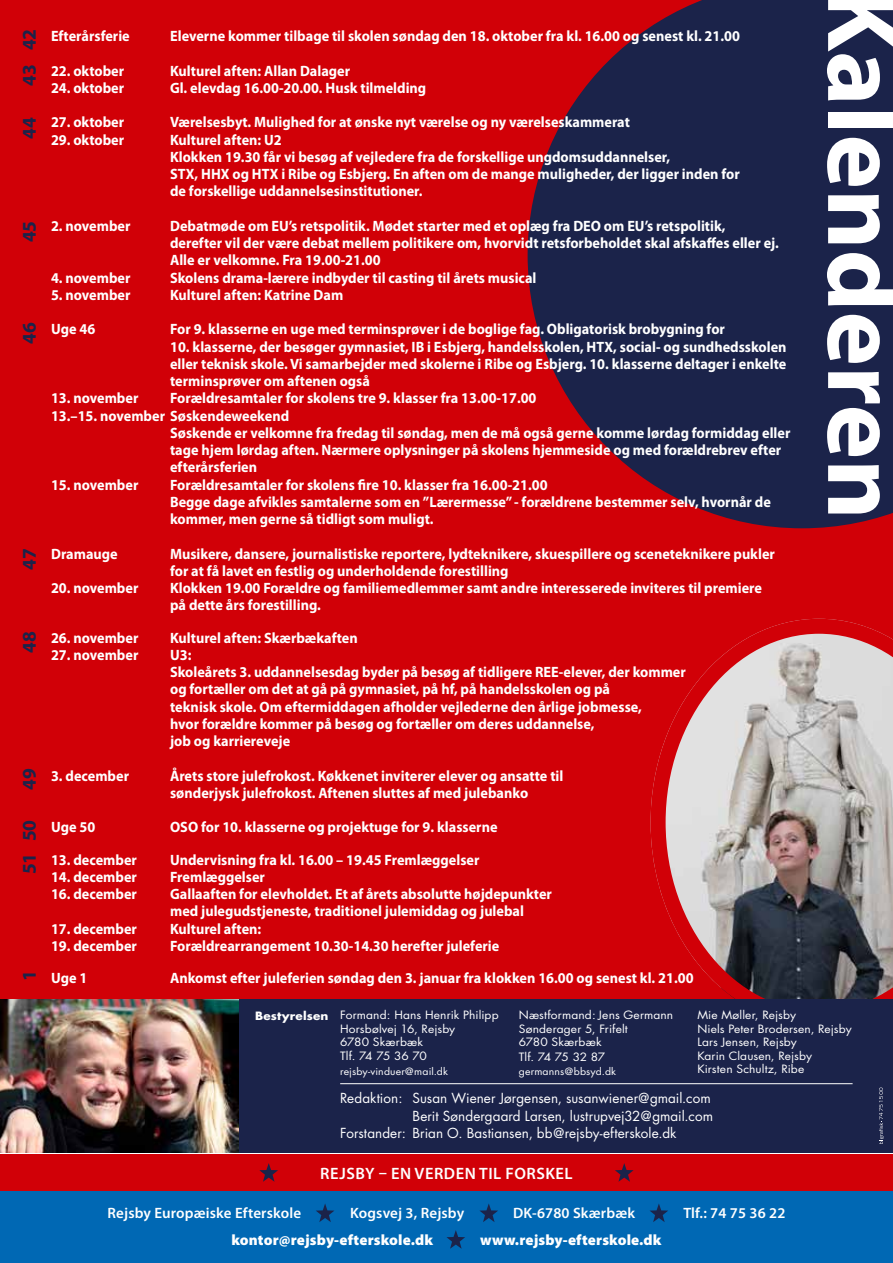
<style>
.page{position:relative;width:893px;height:1263px;background:#fff}
.page>*{position:absolute;margin:0;border:0;box-sizing:border-box;transform-origin:0 0}
.t1{font:700 103.5px "Myriad Pro";color:#fff}
.t2{font:700 19.5px "Myriad Pro";color:#1b234a}
.t3{font:600 16.5px "Myriad Pro";letter-spacing:.03em;color:#fff}
.t4{font:700 15px/17.2px "Myriad Pro";color:#fff;scale:.95 1}
.t5{font:600 15px "Myriad Pro";letter-spacing:.01em;color:#fff}
.t6{font:900 15px "Myriad Pro";letter-spacing:.01em;color:#fff}
.t7{font:13.5px "Futura";letter-spacing:.005em;color:#fff}
.t8{font:11.1px/13.5px "Futura";letter-spacing:.01em;color:#fff;scale:1.08 1}
.t9{font:11.1px "Futura";letter-spacing:-.025em;color:#fff;scale:1.08 1}
.t10{font:9.75px "Futura";letter-spacing:.015em;color:#fff;scale:1.08 1}
.s1{font-weight:700}
</style>
<div class="page">
<div style="left:0;top:0;width:893px;height:999px;background:#d10007"></div>
<svg style="left:528px;top:0;width:365px;height:528px;background:#351d40"></svg>
<svg style="left:651px;top:619px;width:242px;height:380px"></svg>
<div style="left:238px;top:999px;width:655px;height:153px;background:#1b234a"></div>
<img style="left:0;top:999px;width:238px;height:153px">
<svg style="left:879px;top:1087px;width:5px;height:57px"></svg>
<hr style="left:340px;top:1083px;width:513px;height:1px;background:#fff">
<div style="left:0;top:1191px;width:893px;height:72px;background:#0068b4"></div>
<div style="left:0;top:1154px;width:893px;height:37px;background:#d10007"></div>
<svg style="left:259px;top:1163px;width:19px;height:19px"></svg>
<svg style="left:316px;top:1204px;width:18px;height:18px"></svg>
<svg style="left:446px;top:1230px;width:19px;height:19px"></svg>
<svg style="left:479px;top:1203px;width:19px;height:19px"></svg>
<svg style="left:650px;top:1204px;width:18px;height:18px"></svg>
<svg style="left:615px;top:1163px;width:19px;height:19px"></svg>
<h2 class="t2" style="left:17px;top:50px;width:23px;rotate:-90deg">42</h2>
<h2 class="t2" style="left:17px;top:86px;width:23px;rotate:-90deg">43</h2>
<h2 class="t2" style="left:17px;top:139px;width:23px;rotate:-90deg">44</h2>
<h2 class="t2" style="left:17px;top:242px;width:23px;rotate:-90deg">45</h2>
<h2 class="t2" style="left:17px;top:344px;width:23px;rotate:-90deg">46</h2>
<h2 class="t2" style="left:17px;top:570px;width:23px;rotate:-90deg">47</h2>
<h2 class="t2" style="left:17px;top:653px;width:23px;rotate:-90deg">48</h2>
<h2 class="t2" style="left:17px;top:790px;width:23px;rotate:-90deg">49</h2>
<h2 class="t2" style="left:17px;top:841px;width:22px;rotate:-90deg">50</h2>
<h2 class="t2" style="left:17px;top:874px;width:22px;rotate:-90deg">51</h2>
<h2 class="t2" style="left:17px;top:981px;width:12px;rotate:-90deg">1</h2>
<p class="t4" style="left:51px;top:27px;width:84px">Efterårsferie</p>
<p class="t4" style="left:170px;top:27px;width:601px">Eleverne kommer tilbage til skolen søndag den 18. oktober fra kl. 16.00 og senest kl. 21.00</p>
<p class="t4" style="left:51px;top:61px;width:79px">22. oktober</p>
<p class="t4" style="left:170px;top:61px;width:191px">Kulturel aften: Allan Dalager</p>
<p class="t4" style="left:51px;top:79px;width:79px">24. oktober</p>
<p class="t4" style="left:170px;top:79px;width:271px">Gl. elevdag 16.00-20.00. Husk tilmelding</p>
<p class="t4" style="left:51px;top:113px;width:79px">27. oktober</p>
<p class="t4" style="left:170px;top:113px;width:486px">Værelsesbyt. Mulighed for at ønske nyt værelse og ny værelseskammerat</p>
<p class="t4" style="left:51px;top:130px;width:79px">29. oktober</p>
<p class="t4" style="left:170px;top:130px;width:601px">Kulturel aften: U2<br>Klokken 19.30 får vi besøg af vejledere fra de forskellige ungdomsuddannelser,<br>STX, HHX og HTX i Ribe og Esbjerg. En aften om de mange muligheder, der ligger inden for de forskellige uddannelsesinstitutioner.</p>
<p class="t4" style="left:51px;top:217px;width:85px">2. november</p>
<p class="t4" style="left:170px;top:217px;width:642px">Debatmøde om EU’s retspolitik. Mødet starter med et oplæg fra DEO om EU’s retspolitik, derefter vil der være debat mellem politikere om, hvorvidt retsforbeholdet skal afskaffes eller ej.<br>Alle er velkomne. Fra 19.00-21.00</p>
<p class="t4" style="left:51px;top:268px;width:85px">4. november</p>
<p class="t4" style="left:170px;top:268px;width:387px">Skolens drama-lærere indbyder til casting til årets musical</p>
<p class="t4" style="left:51px;top:286px;width:85px">5. november</p>
<p class="t4" style="left:170px;top:286px;width:184px">Kulturel aften: Katrine Dam</p>
<p class="t4" style="left:51px;top:320px;width:48px">Uge 46</p>
<p class="t4" style="left:170px;top:320px;width:586px">For 9. klasserne en uge med terminsprøver i de boglige fag. Obligatorisk brobygning for</p>
<p class="t4" style="left:170px;top:337px;width:650px;text-align:justify">10. klasserne, der besøger gymnasiet, IB i Esbjerg, handelsskolen, HTX, social- og sundhedsskolen eller teknisk skole. Vi samarbejder med skolerne i Ribe og Esbjerg. 10. klasserne deltager i enkelte terminsprøver om aftenen også</p>
<p class="t4" style="left:51px;top:389px;width:94px">13. november</p>
<p class="t4" style="left:170px;top:389px;width:387px">Forældresamtaler for skolens tre 9. klasser fra 13.00-17.00</p>
<p class="t4" style="left:51px;top:406px;width:252px">13.–15. november Søskendeweekend</p>
<p class="t4" style="left:170px;top:424px;width:654px">Søskende er velkomne fra fredag til søndag, men de må også gerne komme lørdag formiddag eller</p>
<p class="t4" style="left:170px;top:441px;width:645px">tage hjem lørdag aften. Nærmere oplysninger på skolens hjemmeside og med forældrebrev efter</p>
<p class="t4" style="left:170px;top:458px;width:93px">efterårsferien</p>
<p class="t4" style="left:51px;top:475px;width:94px">15. november</p>
<p class="t4" style="left:170px;top:475px;width:634px">Forældresamtaler for skolens fire 10. klasser fra 16.00-21.00<br>Begge dage afvikles samtalerne som en ”Lærermesse” - forældrene bestemmer selv, hvornår de kommer, men gerne så tidligt som muligt.</p>
<p class="t4" style="left:51px;top:544px;width:72px">Dramauge</p>
<p class="t4" style="left:170px;top:544px;width:638px">Musikere, dansere, journalistiske reportere, lydteknikere, skuespillere og sceneteknikere pukler for at få lavet en festlig og underholdende forestilling</p>
<p class="t4" style="left:51px;top:579px;width:94px">20. november</p>
<p class="t4" style="left:170px;top:579px;width:625px">Klokken 19.00 Forældre og familiemedlemmer samt andre interesserede inviteres til premiere på dette års forestilling.</p>
<p class="t4" style="left:51px;top:628px;width:94px">26. november</p>
<p class="t4" style="left:170px;top:628px;width:199px">Kulturel aften: Skærbækaften</p>
<p class="t4" style="left:51px;top:646px;width:94px">27. november</p>
<p class="t4" style="left:170px;top:646px;width:544px">U3:<br>Skoleårets 3. uddannelsesdag byder på besøg af tidligere REE-elever, der kommer og fortæller om det at gå på gymnasiet, på hf, på handelsskolen og på<br>teknisk skole. Om eftermiddagen afholder vejlederne den årlige jobmesse,<br>hvor forældre kommer på besøg og fortæller om deres uddannelse,<br>job og karriereveje</p>
<p class="t4" style="left:51px;top:766px;width:84px">3. december</p>
<p class="t4" style="left:170px;top:766px;width:415px">Årets store julefrokost. Køkkenet inviterer elever og ansatte til sønderjysk julefrokost. Aftenen sluttes af med julebanko</p>
<p class="t4" style="left:51px;top:818px;width:48px">Uge 50</p>
<p class="t4" style="left:170px;top:818px;width:346px">OSO for 10. klasserne og projektuge for 9. klasserne</p>
<p class="t4" style="left:51px;top:850px;width:92px">13. december</p>
<p class="t4" style="left:170px;top:850px;width:327px">Undervisning fra kl. 16.00 – 19.45 Fremlæggelser</p>
<p class="t4" style="left:51px;top:868px;width:92px">14. december</p>
<p class="t4" style="left:170px;top:868px;width:101px">Fremlæggelser</p>
<p class="t4" style="left:51px;top:885px;width:92px">16. december</p>
<p class="t4" style="left:170px;top:885px;width:403px">Gallaaften for elevholdet. Et af årets absolutte højdepunkter med julegudstjeneste, traditionel julemiddag og julebal</p>
<p class="t4" style="left:51px;top:919px;width:92px">17. december</p>
<p class="t4" style="left:170px;top:919px;width:98px">Kulturel aften:</p>
<p class="t4" style="left:51px;top:937px;width:92px">19. december</p>
<p class="t4" style="left:170px;top:937px;width:348px">Forældrearrangement 10.30-14.30 herefter juleferie</p>
<p class="t4" style="left:51px;top:969px;width:40px">Uge 1</p>
<p class="t4" style="left:170px;top:969px;width:552px">Ankomst efter juleferien søndag den 3. januar fra klokken 16.00 og senest kl. 21.00</p>
<h1 class="t1" style="left:930px;top:-12px;width:534px;rotate:90deg">Kalenderen</h1>
<p class="t8" style="left:340px;top:1008px;width:148px;text-indent:-85px"><span class="s1">Bestyrelsen</span> Formand: Hans Henrik Philipp<br>Horsbølvej 16, Rejsby<br>6780 Skærbæk<br>Tlf. 74 75 36 70</p>
<p class="t10" style="left:340px;top:1065px;width:101px">rejsby-vinduer@mail.dk</p>
<p class="t8" style="left:519px;top:1008px;width:145px">Næstformand: Jens Germann<br>Sønderager 5, Frifelt<br>6780 Skærbæk</p>
<p class="t9" style="left:519px;top:1050px;width:82px">Tlf. 74 75 32 87</p>
<p class="t10" style="left:519px;top:1065px;width:92px">germanns@bbsyd.dk</p>
<p class="t8" style="left:697px;top:1008px;width:144px">Mie Møller, Rejsby<br>Niels Peter Brodersen, Rejsby<br>Lars Jensen, Rejsby<br>Karin Clausen, Rejsby<br>Kirsten Schultz, Ribe</p>
<p class="t7" style="left:340px;top:1090px;width:372px">Redaktion: Susan Wiener Jørgensen, susanwiener@gmail.com</p>
<p class="t7" style="left:412px;top:1107px;width:302px">Berit Søndergaard Larsen, lustrupvej32@gmail.com</p>
<p class="t7" style="left:340px;top:1124px;width:338px">Forstander: Brian O. Bastiansen, bb@rejsby-efterskole.dk</p>
<p class="t3" style="left:320px;top:1162px;width:254px">REJSBY – EN VERDEN TIL FORSKEL</p>
<p class="t5" style="left:108px;top:1203px;width:195px">Rejsby Europæiske Efterskole</p>
<p class="t5" style="left:350px;top:1203px;width:116px">Kogsvej 3, Rejsby</p>
<p class="t5" style="left:513px;top:1203px;width:123px">DK-6780 Skærbæk</p>
<p class="t5" style="left:683px;top:1203px;width:104px">Tlf.: 74 75 36 22</p>
<p class="t6" style="left:231px;top:1230px;width:203px">kontor@rejsby-efterskole.dk</p>
<p class="t6" style="left:480px;top:1230px;width:183px">www.rejsby-efterskole.dk</p>
</div>
